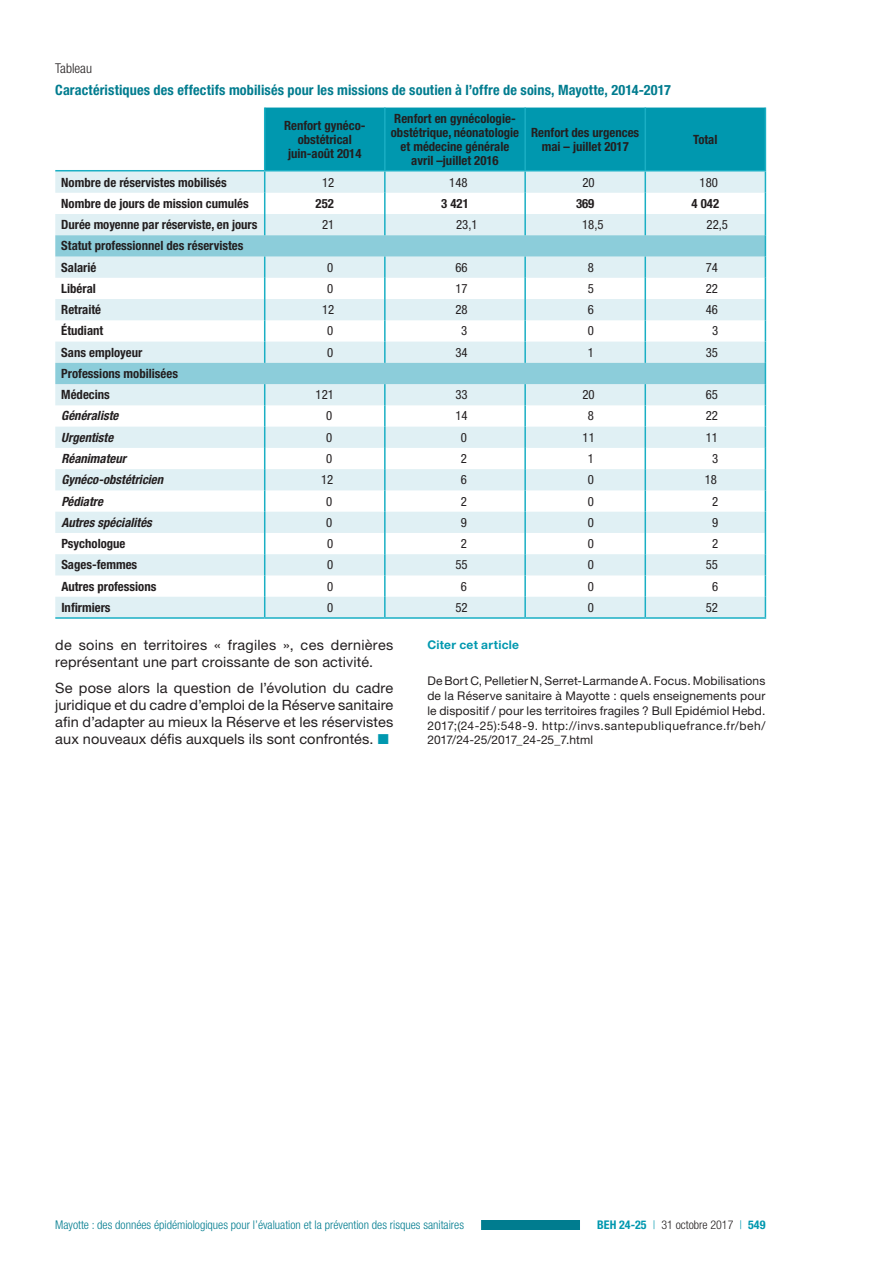
<style>
.page{position:relative;width:893px;height:1263px;background:#fff}
.page>*{position:absolute;margin:0;border:0;box-sizing:border-box;transform-origin:0 0}
.t1{font:14.25px/17.1px "Helvetica Neue LT Std";letter-spacing:.01em;color:#231f20}
.t2{font:700 condensed 14.25px "Helvetica Neue LT Std";letter-spacing:.01em;color:#007c8f}
.t3{font:300 condensed 13.5px "Helvetica Neue LT Std";color:#231f20}
.t4{font:700 condensed 12.75px/14.1px "Helvetica Neue LT Std";color:#231f20;text-align:center}
.t5{font:condensed 12.75px "Helvetica Neue LT Std";color:#231f20}
.t6{font:italic 700 condensed 12.75px "Helvetica Neue LT Std";color:#231f20}
.t7{font:12px/14.9px "Helvetica Neue LT Std";letter-spacing:.04em;color:#231f20;text-align:justify}
.t8{font:300 condensed 12px "Helvetica Neue LT Std";color:#007c8f}
.t9{font:300 condensed 12px "Helvetica Neue LT Std";color:#231f20}
.t10{font:700 12px "Helvetica Neue LT Std";letter-spacing:.025em;color:#0098af}
.s1{color:#0098af}
.s2{font-weight:700;color:#0098af}
</style>
<div class="page">
<div style="left:55px;top:1220px;width:596px;height:10px;background:#007c8f"></div>
<div style="left:38px;top:1218px;width:443px;height:13px;background:#fff"></div>
<div style="left:580px;top:1219px;width:203px;height:12px;background:#fff"></div>
<svg style="left:55px;top:171px;width:209px;height:446px;fill:#e0f0f4"></svg>
<svg style="left:55px;top:235px;width:209px;height:149px"></svg>
<hr style="left:55px;top:170px;width:210px;height:1px;background:#1aafc4">
<hr style="left:55px;top:617px;width:210px;height:2px;background:#1aafc4">
<hr style="left:265px;top:617px;width:120px;height:2px;background:#1aafc4">
<hr style="left:385px;top:617px;width:140px;height:2px;background:#1aafc4">
<hr style="left:525px;top:617px;width:120px;height:2px;background:#1aafc4">
<hr style="left:645px;top:617px;width:121px;height:2px;background:#1aafc4">
<svg style="left:264px;top:108px;width:502px;height:509px"></svg>
<p class="t3" style="left:55px;top:61px;width:38px">Tableau</p>
<p class="t2" style="left:55px;top:81px;width:617px">Caractéristiques des effectifs mobilisés pour les missions de soutien à l’offre de soins, Mayotte, 2014-2017</p>
<p class="t4" style="left:284px;top:118px;width:83px">Renfort gynéco&shy;obstétrical juin-août 2014</p>
<p class="t4" style="left:391px;top:111px;width:130px">Renfort en gynécologie&shy;obstétrique, néonatologie et médecine générale avril –juillet 2016</p>
<p class="t4" style="left:531px;top:125px;width:110px">Renfort des urgences mai – juillet 2017</p>
<p class="t4" style="left:693px;top:132px;width:26px">Total</p>
<p class="t4" style="left:61px;top:175px;width:167px">Nombre de réservistes mobilisés</p>
<p class="t5" style="left:322px;top:175px;width:14px">12</p>
<p class="t5" style="left:449px;top:175px;width:20px">148</p>
<p class="t5" style="left:582px;top:175px;width:14px">20</p>
<p class="t5" style="left:700px;top:175px;width:20px">180</p>
<p class="t4" style="left:61px;top:196px;width:189px">Nombre de jours de mission cumulés</p>
<p class="t4" style="left:316px;top:196px;width:20px">252</p>
<p class="t4" style="left:441px;top:196px;width:29px">3 421</p>
<p class="t4" style="left:576px;top:196px;width:20px">369</p>
<p class="t4" style="left:692px;top:196px;width:29px">4 042</p>
<p class="t4" style="left:61px;top:217px;width:198px">Durée moyenne par réserviste, en jours</p>
<p class="t5" style="left:322px;top:217px;width:14px">21</p>
<p class="t5" style="left:456px;top:217px;width:23px">23,1</p>
<p class="t5" style="left:582px;top:217px;width:23px">18,5</p>
<p class="t5" style="left:706px;top:217px;width:23px">22,5</p>
<p class="t4" style="left:61px;top:235px;width:184px;line-height:21.3px;text-align:left">Statut professionnel des réservistes<br>Salarié</p>
<p class="t5" style="left:327px;top:260px;width:8px">0</p>
<p class="t5" style="left:455px;top:260px;width:14px">66</p>
<p class="t5" style="left:588px;top:260px;width:8px">8</p>
<p class="t5" style="left:706px;top:260px;width:14px">74</p>
<p class="t4" style="left:61px;top:281px;width:36px">Libéral</p>
<p class="t5" style="left:327px;top:281px;width:8px">0</p>
<p class="t5" style="left:455px;top:281px;width:14px">17</p>
<p class="t5" style="left:588px;top:281px;width:8px">5</p>
<p class="t5" style="left:706px;top:281px;width:14px">22</p>
<p class="t4" style="left:61px;top:302px;width:41px">Retraité</p>
<p class="t5" style="left:322px;top:302px;width:14px">12</p>
<p class="t5" style="left:455px;top:302px;width:14px">28</p>
<p class="t5" style="left:588px;top:302px;width:8px">6</p>
<p class="t5" style="left:706px;top:302px;width:14px">46</p>
<p class="t4" style="left:61px;top:324px;width:43px">Étudiant</p>
<p class="t5" style="left:327px;top:324px;width:8px">0</p>
<p class="t5" style="left:461px;top:324px;width:8px">3</p>
<p class="t5" style="left:588px;top:324px;width:8px">0</p>
<p class="t5" style="left:712px;top:324px;width:8px">3</p>
<p class="t4" style="left:61px;top:345px;width:83px">Sans employeur</p>
<p class="t5" style="left:327px;top:345px;width:8px">0</p>
<p class="t5" style="left:455px;top:345px;width:14px">34</p>
<p class="t5" style="left:588px;top:345px;width:8px">1</p>
<p class="t5" style="left:706px;top:345px;width:14px">35</p>
<p class="t4" style="left:61px;top:363px;width:118px;line-height:21.3px;text-align:left">Professions mobilisées<br>Médecins</p>
<p class="t5" style="left:316px;top:387px;width:20px">121</p>
<p class="t5" style="left:455px;top:387px;width:14px">33</p>
<p class="t5" style="left:582px;top:387px;width:14px">20</p>
<p class="t5" style="left:706px;top:387px;width:14px">65</p>
<p class="t6" style="left:61px;top:408px;width:59px">Généraliste</p>
<p class="t5" style="left:326px;top:409px;width:8px">0</p>
<p class="t5" style="left:455px;top:409px;width:14px">14</p>
<p class="t5" style="left:588px;top:409px;width:8px">8</p>
<p class="t5" style="left:706px;top:409px;width:14px">22</p>
<p class="t6" style="left:61px;top:429px;width:53px">Urgentiste</p>
<p class="t5" style="left:326px;top:430px;width:8px">0</p>
<p class="t5" style="left:461px;top:430px;width:8px">0</p>
<p class="t5" style="left:582px;top:430px;width:14px">11</p>
<p class="t5" style="left:706px;top:430px;width:14px">11</p>
<p class="t6" style="left:61px;top:451px;width:66px">Réanimateur</p>
<p class="t5" style="left:326px;top:451px;width:8px">0</p>
<p class="t5" style="left:461px;top:451px;width:8px">2</p>
<p class="t5" style="left:588px;top:451px;width:8px">1</p>
<p class="t5" style="left:712px;top:451px;width:8px">3</p>
<p class="t6" style="left:61px;top:472px;width:103px">Gynéco-obstétricien</p>
<p class="t5" style="left:321px;top:472px;width:14px">12</p>
<p class="t5" style="left:461px;top:472px;width:8px">6</p>
<p class="t5" style="left:588px;top:472px;width:8px">0</p>
<p class="t5" style="left:705px;top:472px;width:14px">18</p>
<p class="t6" style="left:61px;top:493px;width:43px">Pédiatre</p>
<p class="t5" style="left:326px;top:494px;width:8px">0</p>
<p class="t5" style="left:461px;top:494px;width:8px">2</p>
<p class="t5" style="left:588px;top:494px;width:8px">0</p>
<p class="t5" style="left:712px;top:494px;width:8px">2</p>
<p class="t6" style="left:61px;top:514px;width:92px">Autres spécialités</p>
<p class="t5" style="left:326px;top:515px;width:8px">0</p>
<p class="t5" style="left:461px;top:515px;width:8px">9</p>
<p class="t5" style="left:588px;top:515px;width:8px">0</p>
<p class="t5" style="left:712px;top:515px;width:8px">9</p>
<p class="t4" style="left:61px;top:536px;width:66px">Psychologue</p>
<p class="t5" style="left:327px;top:536px;width:8px">0</p>
<p class="t5" style="left:461px;top:536px;width:8px">2</p>
<p class="t5" style="left:588px;top:536px;width:8px">0</p>
<p class="t5" style="left:712px;top:536px;width:8px">2</p>
<p class="t4" style="left:61px;top:557px;width:77px">Sages-femmes</p>
<p class="t5" style="left:327px;top:557px;width:8px">0</p>
<p class="t5" style="left:455px;top:557px;width:14px">55</p>
<p class="t5" style="left:588px;top:557px;width:8px">0</p>
<p class="t5" style="left:706px;top:557px;width:14px">55</p>
<p class="t4" style="left:61px;top:579px;width:97px">Autres professions</p>
<p class="t5" style="left:327px;top:579px;width:8px">0</p>
<p class="t5" style="left:461px;top:579px;width:8px">6</p>
<p class="t5" style="left:588px;top:579px;width:8px">0</p>
<p class="t5" style="left:712px;top:579px;width:8px">6</p>
<p class="t4" style="left:61px;top:600px;width:51px">Infirmiers</p>
<p class="t5" style="left:327px;top:600px;width:8px">0</p>
<p class="t5" style="left:455px;top:600px;width:14px">52</p>
<p class="t5" style="left:588px;top:600px;width:8px">0</p>
<p class="t5" style="left:706px;top:600px;width:14px">52</p>
<p class="t1" style="left:55px;top:636px;width:340px">de soins en territoires « fragiles », ces dernières représentant une part croissante de son activité.</p>
<p class="t1" style="left:55px;top:679px;width:340px;text-align:justify">Se pose alors la question de l’évolution du cadre juridique et du cadre d’emploi de la Réserve sanitaire afin d’adapter au mieux la Réserve et les réservistes aux nouveaux défis auxquels ils sont confrontés. <span class="s1">■</span></p>
<p class="t10" style="left:427px;top:637px;width:93px">Citer cet article</p>
<p class="t7" style="left:427px;top:673px;width:340px">De Bort C, Pelletier N, Serret-Larmande A. Focus. Mobilisations de la Réserve sanitaire à Mayotte : quels enseignements pour le dispositif / pour les territoires fragiles ? Bull Epidémiol Hebd.<br>2017;(24-25):548-9. http://invs.santepubliquefrance.fr/beh/ 2017/24-25/2017_24-25_7.html</p>
<p class="t8" style="left:55px;top:1218px;width:410px">Mayotte : des données épidémiologiques pour l’évaluation et la prévention des risques sanitaires</p>
<p class="t9" style="left:597px;top:1218px;width:170px"><span class="s2">BEH 24-25</span> <span class="s1">|</span> 31 octobre 2017 <span class="s1">|</span> <span class="s2">549</span></p>
</div>
